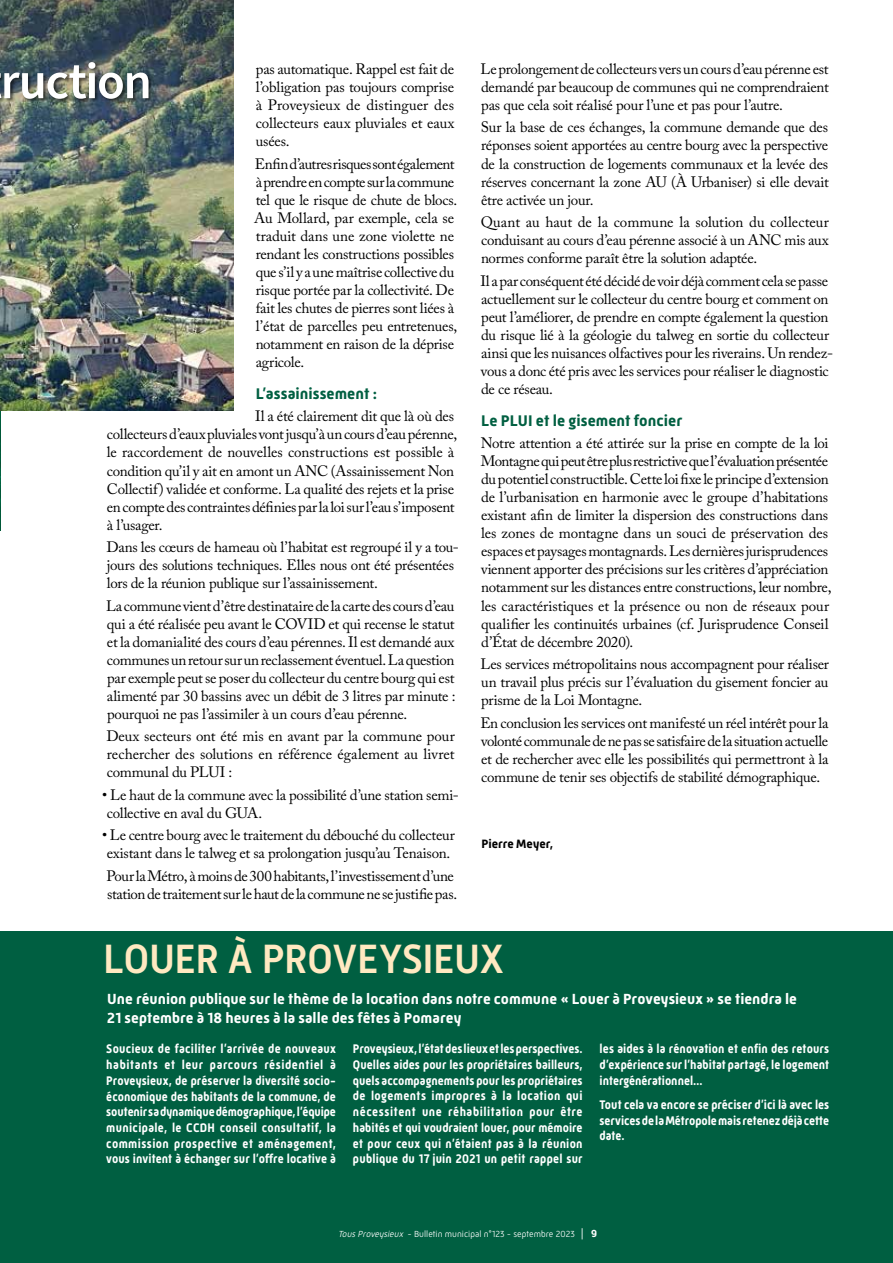
<style>
.page{position:relative;width:893px;height:1263px;background:#fff}
.page>*{position:absolute;margin:0;border:0;box-sizing:border-box;transform-origin:0 0}
.t1{font:600 51px "Source Sans 3";letter-spacing:-.03em;color:#fff}
.t2{font:500 41.85px "Mic 32 New";letter-spacing:-.01em;color:#ffe9c1}
.t3{font:700 15.75px "Mic 32 New";color:#005f41}
.t4{font:15px/18px "Adobe Caslon Pro";letter-spacing:-.02em;color:#000;text-align:justify}
.t5{font:700 15px/19.5px "Mic 32 New";letter-spacing:.005em;color:#fff}
.t6{font:700 12.75px/15.8px "Mic 32 New";letter-spacing:.005em;color:#fff;text-align:justify;scale:.91 1}
.t7{font:700 12.3px "Mic 32 New";color:#000}
.t8{font:300 9px "Mic 32 New";color:#fff}
.s1{font-style:italic}
.s2{font-size:12px}
.s3{font-weight:700;font-size:10.5px}
</style>
<div class="page">
<img style="left:0;top:410px;width:1px;height:120px">
<img style="left:0;top:0;width:234px;height:410px">
<div style="left:0;top:931px;width:893px;height:332px;background:#005f41"></div>
<div style="left:0;top:59px;width:154px;height:110px;background:#000;opacity:.6"></div>
<h1 class="t1" style="left:1px;top:49px;width:153px">ruction</h1>
<p class="t4" style="left:256px;top:60px;width:200px">pas automatique. Rappel est fait de l’obligation pas toujours comprise à Proveysieux de distinguer des collecteurs eaux pluviales et eaux usées.</p>
<p class="t4" style="left:254px;top:154px;width:205px;text-align:left">Enfin d’autres risques sont également à prendre en compte sur la commune tel que le risque de chute de blocs.<br>Au Mollard, par exemple, cela se traduit dans une zone violette ne rendant les constructions possibles que s’il y a une maîtrise collective du risque portée par la collectivité. De fait les chutes de pierres sont liées à l’état de parcelles peu entretenues, notamment en raison de la déprise agricole.</p>
<p class="t3" style="left:256px;top:385px;width:123px">L’assainissement :</p>
<p class="t4" style="left:107px;top:407px;width:352px;text-align:left;text-indent:148px">Il a été clairement dit que là où des collecteurs d’eaux pluviales vont jusqu’à un cours d’eau pérenne, le raccordement de nouvelles constructions est possible à condition qu’il y ait en amont un ANC (Assainissement Non Collectif) validée et conforme. La qualité des rejets et la prise en compte des contraintes définies par la loi sur l’eau s’imposent à l’usager.</p>
<p class="t4" style="left:106px;top:538px;width:354px;text-align:left">Dans les cœurs de hameau où l’habitat est regroupé il y a tou&shy;jours des solutions techniques. Elles nous ont été présentées lors de la réunion publique sur l’assainissement.</p>
<p class="t4" style="left:106px;top:596px;width:351px">La commune vient d’être destinataire de la carte des cours d’eau qui a été réalisée peu avant le COVID et qui recense le statut et la domanialité des cours d’eau pérennes. Il est demandé aux communes un retour sur un reclassement éventuel. La question par exemple peut se poser du collecteur du centre bourg qui est alimenté par 30 bassins avec un débit de 3 litres par minute : pourquoi ne pas l’assimiler à un cours d’eau pérenne.</p>
<p class="t4" style="left:106px;top:727px;width:350px">Deux secteurs ont été mis en avant par la commune pour rechercher des solutions en référence également au livret communal du PLUI :</p>
<p class="t4" style="left:107px;top:785px;width:353px;text-indent:-5px">• Le haut de la commune avec la possibilité d’une station semi&shy;collective en aval du GUA.</p>
<p class="t4" style="left:102px;top:826px;width:354px;text-align:center">• Le centre bourg avec le traitement du débouché du collecteur existant dans le talweg et sa prolongation jusqu’au Tenaison.</p>
<p class="t4" style="left:106px;top:866px;width:352px">Pour la Métro, à moins de 300 habitants, l’investissement d’une station de traitement sur le haut de la commune ne se justifie pas.</p>
<p class="t4" style="left:480px;top:60px;width:350px">Le prolongement de collecteurs vers un cours d’eau pérenne est demandé par beaucoup de communes qui ne comprendraient pas que cela soit réalisé pour l’une et pas pour l’autre.</p>
<p class="t4" style="left:481px;top:118px;width:349px">Sur la base de ces échanges, la commune demande que des réponses soient apportées au centre bourg avec la perspective de la construction de logements communaux et la levée des réserves concernant la zone AU (À Urbaniser) si elle devait être activée un jour.</p>
<p class="t4" style="left:481px;top:213px;width:350px">Quant au haut de la commune la solution du collecteur conduisant au cours d’eau pérenne associé à un ANC mis aux normes conforme paraît être la solution adaptée.</p>
<p class="t4" style="left:480px;top:271px;width:354px;text-align:left">Il a par conséquent été décidé de voir déjà comment cela se passe actuellement sur le collecteur du centre bourg et comment on peut l’améliorer, de prendre en compte également la question du risque lié à la géologie du talweg en sortie du collecteur ainsi que les nuisances olfactives pour les riverains. Un rendez&shy;vous a donc été pris avec les services pour réaliser le diagnostic de ce réseau.</p>
<p class="t3" style="left:481px;top:412px;width:203px">Le PLUI et le gisement foncier</p>
<p class="t4" style="left:481px;top:434px;width:352px;text-align:left">Notre attention a été attirée sur la prise en compte de la loi Montagne qui peut être plus restrictive que l’évaluation présentée du potentiel constructible. Cette loi fixe le principe d’extension de l’urbanisation en harmonie avec le groupe d’habitations existant afin de limiter la dispersion des constructions dans les zones de montagne dans un souci de préservation des espaces et paysages montagnards. Les dernières jurisprudences viennent apporter des précisions sur les critères d’appréciation notamment sur les distances entre constructions, leur nombre, les caractéristiques et la présence ou non de réseaux pour qualifier les continuités urbaines (cf. Jurisprudence Conseil d’État de décembre 2020).</p>
<p class="t4" style="left:480px;top:655px;width:350px">Les services métropolitains nous accompagnent pour réaliser un travail plus précis sur l’évaluation du gisement foncier au prisme de la Loi Montagne.</p>
<p class="t4" style="left:480px;top:713px;width:350px">En conclusion les services ont manifesté un réel intérêt pour la volonté communale de ne pas se satisfaire de la situation actuelle et de rechercher avec elle les possibilités qui permettront à la commune de tenir ses objectifs de stabilité démographique.</p>
<p class="t7" style="left:481px;top:837px;width:73px">Pierre Meyer,</p>
<h2 class="t2" style="left:103px;top:934px;width:402px">LOUER À PROVEYSIEUX</h2>
<p class="t5" style="left:107px;top:989px;width:691px">Une réunion publique sur le thème de la location dans notre commune « Louer à Proveysieux » se tiendra le<br>21 septembre à 18 heures à la salle des fêtes à Pomarey</p>
<p class="t6" style="left:106px;top:1041px;width:254px">Soucieux de faciliter l’arrivée de nouveaux habitants et leur parcours résidentiel à Proveysieux, de préserver la diversité socio&shy;économique des habitants de la commune, de soutenir sa dynamique démographique, l’équipe municipale, le CCDH conseil consultatif, la commission prospective et aménagement, vous invitent à échanger sur l’offre locative à</p>
<p class="t6" style="left:353px;top:1041px;width:254px">Proveysieux, l’état des lieux et les perspectives.<br>Quelles aides pour les propriétaires bailleurs, quels accompagnements pour les propriétaires de logements impropres à la location qui nécessitent une réhabilitation pour être habités et qui voudraient louer, pour mémoire et pour ceux qui n’étaient pas à la réunion publique du 17 juin 2021 un petit rappel sur</p>
<p class="t6" style="left:600px;top:1041px;width:254px">les aides à la rénovation et enfin des retours d’expérience sur l’habitat partagé, le logement intergénérationnel…</p>
<p class="t6" style="left:600px;top:1097px;width:254px">Tout cela va encore se préciser d’ici là avec les services de la Métropole mais retenez déjà cette date.</p>
<p class="t8" style="left:338px;top:1229px;width:260px"><span class="s1">TousProveysieux</span> - Bulletin municipal n°123 - septembre 2023 <span class="s2">|</span> <span class="s3">9</span></p>
</div>
